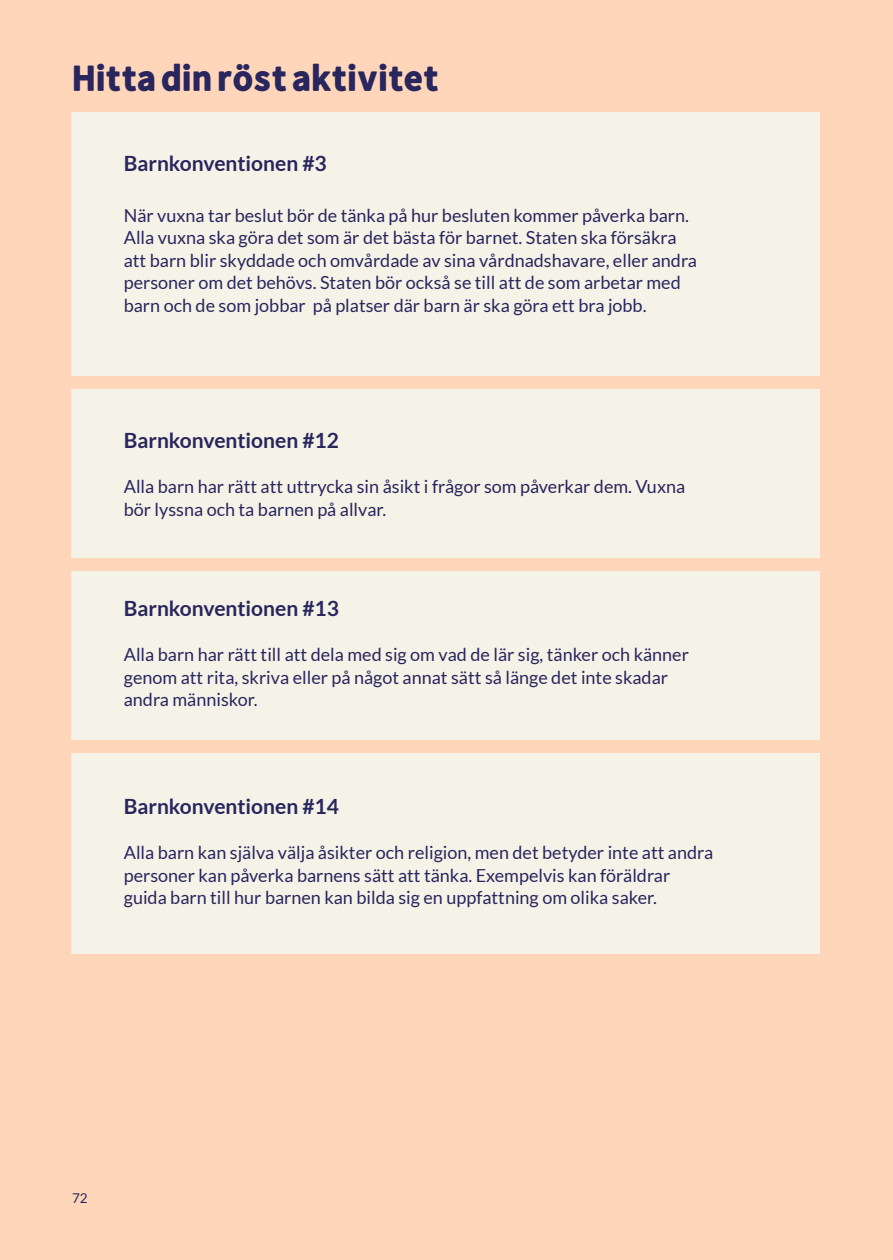
<style>
.page{position:relative;width:893px;height:1260px;background:#fff}
.page>*{position:absolute;margin:0;border:0;box-sizing:border-box;transform-origin:0 0}
.t1{font:36px "Falling Sky Blk";letter-spacing:-.04em;color:#29265e}
.t2{font:700 21px "Lato";color:#29265e}
.t3{font:18px/22.5px "Lato";color:#29265e}
.t4{font:13.5px "Lato";color:#29265e}
</style>
<div class="page">
<div style="left:0;top:0;width:892px;height:1260px;background:#ffd6ba"></div>
<div style="left:71px;top:112px;width:749px;height:264px;background:#f5f2e8"></div>
<div style="left:71px;top:389px;width:749px;height:169px;background:#f5f2e8"></div>
<div style="left:71px;top:572px;width:749px;height:168px;background:#f5f2e8"></div>
<div style="left:71px;top:754px;width:749px;height:200px;background:#f5f2e8"></div>
<h1 class="t1" style="left:71px;top:54px;width:370px">Hitta din röst aktivitet</h1>
<p class="t2" style="left:124px;top:151px;width:204px">Barnkonventionen #3</p>
<p class="t3" style="left:124px;top:204px;width:574px">När vuxna tar beslut bör de tänka på hur besluten kommer påverka barn.<br>Alla vuxna ska göra det som är det bästa för barnet. Staten ska försäkra att barn blir skyddade och omvårdade av sina vårdnadshavare, eller andra personer om det behövs. Staten bör också se till att de som arbetar med barn och de som jobbar på platser där barn är ska göra ett bra jobb.</p>
<p class="t2" style="left:124px;top:429px;width:217px">Barnkonventionen #12</p>
<p class="t3" style="left:124px;top:476px;width:563px">Alla barn har rätt att uttrycka sin åsikt i frågor som påverkar dem. Vuxna bör lyssna och ta barnen på allvar.</p>
<p class="t2" style="left:124px;top:597px;width:217px">Barnkonventionen #13</p>
<p class="t3" style="left:124px;top:644px;width:566px">Alla barn har rätt till att dela med sig om vad de lär sig, tänker och känner genom att rita, skriva eller på något annat sätt så länge det inte skadar andra människor.</p>
<p class="t2" style="left:124px;top:795px;width:217px">Barnkonventionen #14</p>
<p class="t3" style="left:124px;top:841px;width:591px">Alla barn kan själva välja åsikter och religion, men det betyder inte att andra personer kan påverka barnens sätt att tänka. Exempelvis kan föräldrar guida barn till hur barnen kan bilda sig en uppfattning om olika saker.</p>
<p class="t4" style="left:72px;top:1191px;width:17px">72</p>
</div>
